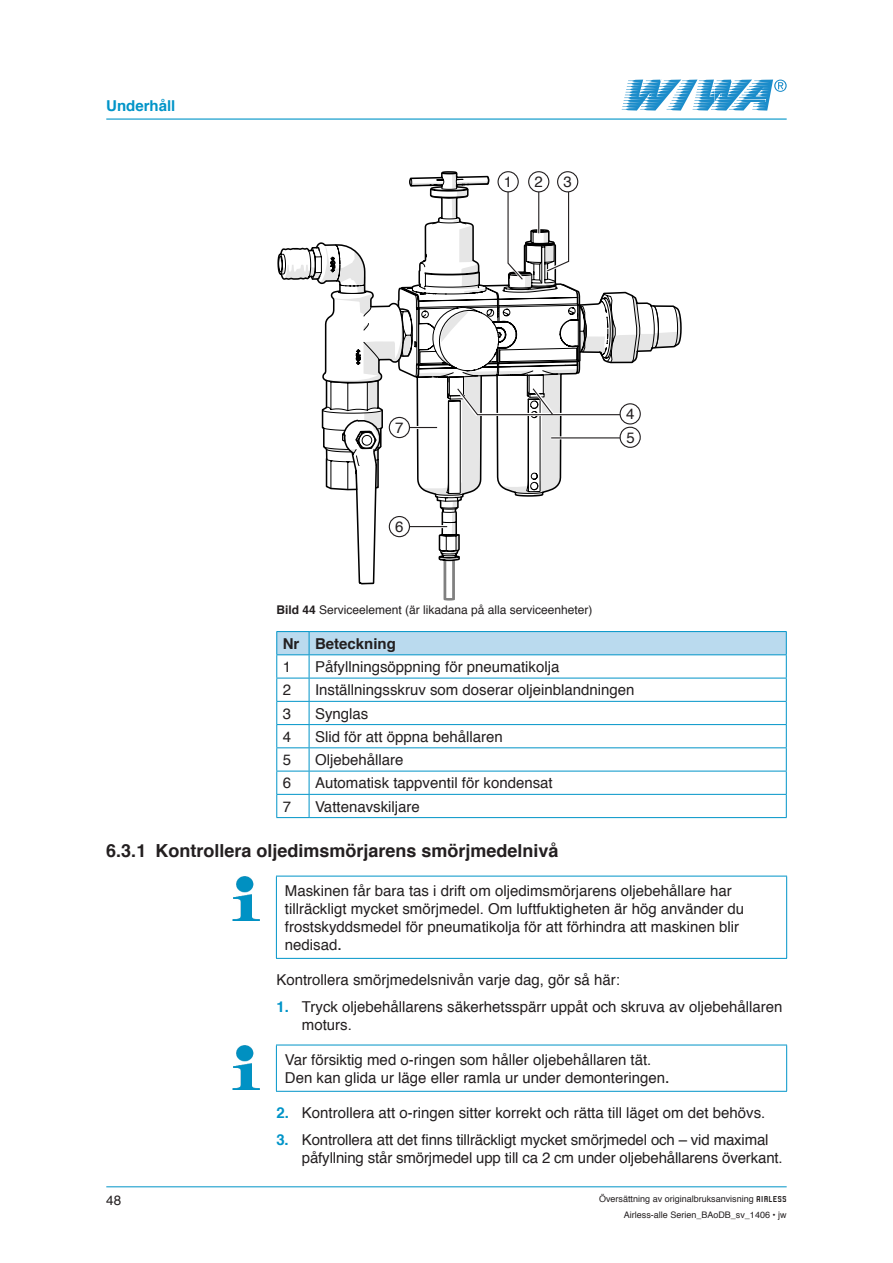
<style>
.page{position:relative;width:893px;height:1263px;background:#fff}
.page>*{position:absolute;margin:0;border:0;box-sizing:border-box;transform-origin:0 0}
.t1{font:700 18px "Helvetica";color:#231f20}
.t2{font:15px/18px "Helvetica";color:#231f20}
.t3{font:700 15px "Helvetica";color:#231f20}
.t4{font:700 15px "Helvetica";color:#0094c8}
.t5{font:13.5px "Helvetica";color:#231f20}
.t6{font:12px "Helvetica";color:#231f20}
.t7{font:9px/16.2px "Helvetica";color:#231f20;text-align:right}
.s1{font-weight:700}
.s2{font-family:"Robust ICG";font-weight:700}
.s3{font-weight:700;color:#0094c8}
</style>
<div class="page">
<hr style="left:106px;top:1186px;width:681px;height:1px;background:#0094c8">
<hr style="left:106px;top:118px;width:681px;height:2px;background:#0094c8">
<svg style="left:622px;top:80px;width:165px;height:31px"></svg>
<img style="left:233px;top:876px;width:26px;height:44px">
<img style="left:233px;top:1045px;width:26px;height:44px">
<svg style="left:276px;top:171px;width:511px;height:1017px"></svg>
<p class="t4" style="left:106px;top:93px;width:71px">Underhåll</p>
<p class="t2" style="left:504px;top:174px;width:10px">1</p>
<p class="t2" style="left:534px;top:174px;width:10px">2</p>
<p class="t2" style="left:563px;top:174px;width:10px">3</p>
<p class="t2" style="left:395px;top:419px;width:10px">7</p>
<p class="t2" style="left:626px;top:406px;width:10px">4</p>
<p class="t2" style="left:395px;top:518px;width:10px">6</p>
<p class="t6" style="left:276px;top:600px;width:318px"><span class="s1">Bild 44</span> Serviceelement (är likadana på alla serviceenheter)</p>
<p class="t3" style="left:283px;top:631px;width:115px">Nr Beteckning</p>
<p class="t2" style="left:283px;top:658px;width:10px">1</p>
<p class="t2" style="left:315px;top:658px;width:246px">Påfyllningsöppning för pneumatikolja</p>
<p class="t2" style="left:283px;top:681px;width:10px">2</p>
<p class="t2" style="left:315px;top:681px;width:321px">Inställningsskruv som doserar oljeinblandningen</p>
<p class="t2" style="left:283px;top:705px;width:10px">3</p>
<p class="t2" style="left:315px;top:705px;width:55px">Synglas</p>
<p class="t2" style="left:283px;top:728px;width:10px">4</p>
<p class="t2" style="left:315px;top:728px;width:189px">Slid för att öppna behållaren</p>
<p class="t2" style="left:283px;top:751px;width:10px">5</p>
<p class="t2" style="left:315px;top:751px;width:90px">Oljebehållare</p>
<p class="t2" style="left:283px;top:774px;width:10px">6</p>
<p class="t2" style="left:315px;top:774px;width:239px">Automatisk tappventil för kondensat</p>
<p class="t2" style="left:283px;top:798px;width:10px">7</p>
<p class="t2" style="left:315px;top:798px;width:106px">Vattenavskiljare</p>
<p class="t1" style="left:106px;top:836px;width:454px">6.3.1 Kontrollera oljedimsmörjarens smörjmedelnivå</p>
<p class="t2" style="left:285px;top:882px;width:461px">Maskinen får bara tas i drift om oljedimsmörjarens oljebehållare har tillräckligt mycket smörjmedel. Om luftfuktigheten är hög använder du frostskyddsmedel för pneumatikolja för att förhindra att maskinen blir nedisad<span class="s2">.</span></p>
<p class="t2" style="left:276px;top:971px;width:345px">Kontrollera smörjmedelsnivån varje dag, gör så här:</p>
<p class="t2" style="left:302px;top:998px;width:482px;text-indent:-26px"><span class="s3">1.</span> Tryck oljebehållarens säkerhetsspärr uppåt och skruva av oljebehållaren moturs.</p>
<p class="t2" style="left:285px;top:1051px;width:386px">Var försiktig med o-ringen som håller oljebehållaren tät.<br>Den kan glida ur läge eller ramla ur under demonteringen<span class="s2">.</span></p>
<p class="t2" style="left:276px;top:1104px;width:491px"><span class="s3">2.</span> Kontrollera att o-ringen sitter korrekt och rätta till läget om det behövs.</p>
<p class="t2" style="left:302px;top:1131px;width:482px;text-indent:-26px"><span class="s3">3.</span> Kontrollera att det finns tillräckligt mycket smörjmedel och – vid maximal påfyllning står smörjmedel upp till ca 2 cm under oljebehållarens överkant.</p>
<p class="t5" style="left:106px;top:1190px;width:17px">48</p>
<p class="t7" style="left:599px;top:1191px;width:189px">Översättning av originalbruksanvisning <span class="s2">AIRLESS<br></span>Airless-alle Serien_BAoDB_sv_1406 • jw</p>
</div>
